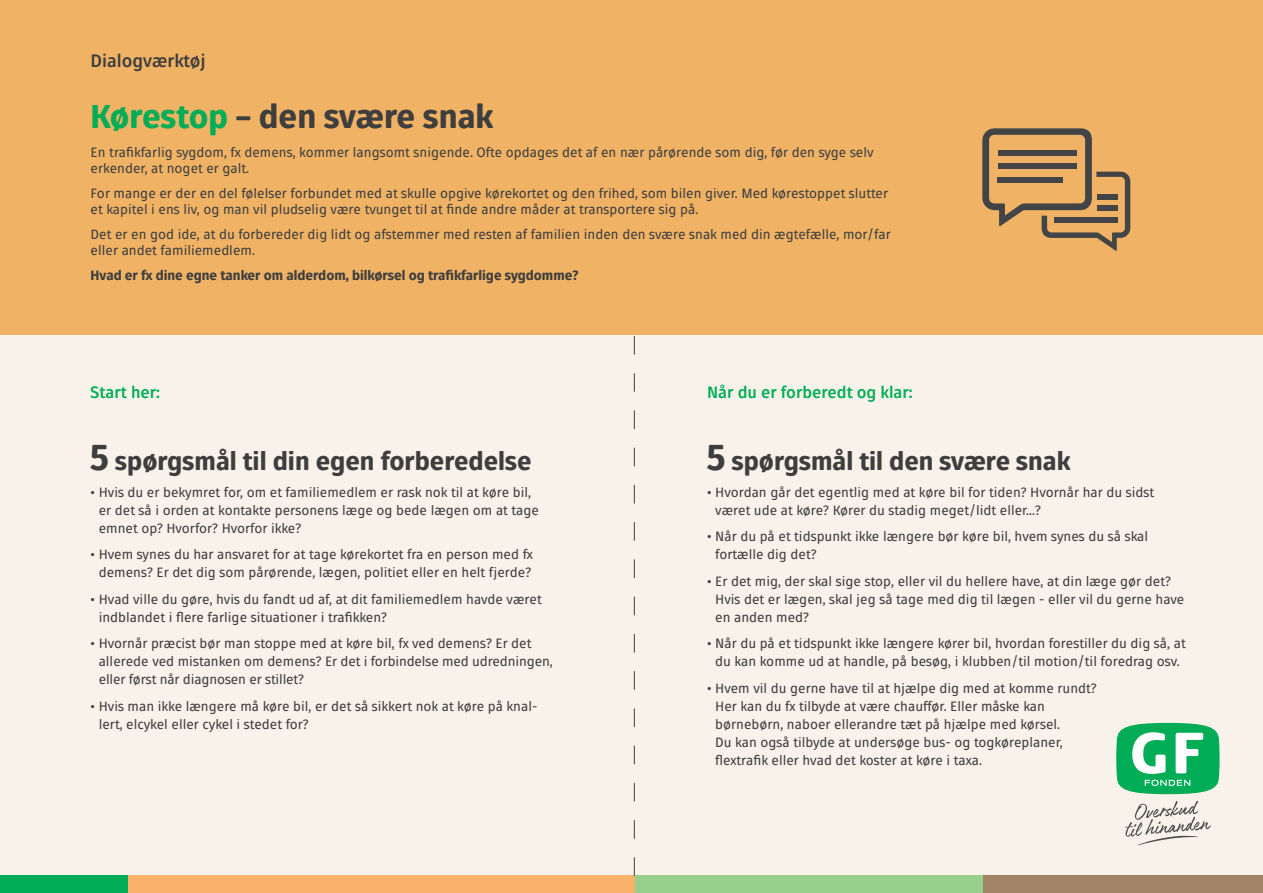
<style>
.page{position:relative;width:1263px;height:893px;background:#fff}
.page>*{position:absolute;margin:0;border:0;box-sizing:border-box;transform-origin:0 0}
.t1{font:800 33px "Fuse V.2 Display";color:#3f3e3e}
.t2{font:800 25.5px "Fuse V.2 Display";color:#3f3e3e}
.t3{font:700 18px "Fuse V.2 Display";color:#3f3e3e}
.t4{font:700 16.5px "Fuse V.2 Display";color:#00ad56}
.t5{font:13.5px/18px "Fuse V.2 Display";color:#3f3e3e}
.t6{font:800 13.5px "Fuse V.2 Display";color:#3f3e3e}
.s1{color:#00ad56}
.s2{font-size:36px}
</style>
<div class="page">
<div style="left:0;top:0;width:1263px;height:336px;background:#f0b366"></div>
<div style="left:0;top:336px;width:1263px;height:557px;background:#f9f2ea"></div>
<svg style="left:1125px;top:801px;width:85px;height:44px"></svg>
<svg style="left:1116px;top:723px;width:103px;height:71px;background:#46c283"></svg>
<div style="left:0;top:876px;width:213px;height:17px;background:#00ad56"></div>
<div style="left:876px;top:876px;width:387px;height:17px;background:#a38367"></div>
<div style="left:128px;top:876px;width:550px;height:17px;background:#fab169"></div>
<div style="left:636px;top:876px;width:347px;height:17px;background:#99cf8c"></div>
<svg style="left:634px;top:336px;width:1px;height:540px"></svg>
<svg style="left:982px;top:128px;width:148px;height:123px"></svg>
<div style="left:998px;top:150px;width:78px;height:5px;background:#424445"></div>
<div style="left:1097px;top:195px;width:20px;height:5px;background:#424445"></div>
<div style="left:1097px;top:206px;width:20px;height:5px;background:#424445"></div>
<div style="left:1054px;top:217px;width:63px;height:5px;background:#424445"></div>
<div style="left:998px;top:164px;width:78px;height:5px;background:#424445"></div>
<div style="left:998px;top:177px;width:65px;height:5px;background:#424445"></div>
<h3 class="t3" style="left:91px;top:50px;width:117px">Dialogværktøj</h3>
<h1 class="t1" style="left:91px;top:95px;width:404px"><span class="s1">Kørestop</span> – den svære snak</h1>
<p class="t5" style="left:91px;top:145px;width:784px;line-height:16.2px">En trafikfarlig sygdom, fx demens, kommer langsomt snigende. Ofte opdages det af en nær pårørende som dig, før den syge selv erkender, at noget er galt.</p>
<p class="t5" style="left:91px;top:185px;width:799px;line-height:16.2px">For mange er der en del følelser forbundet med at skulle opgive kørekortet og den frihed, som bilen giver. Med kørestoppet slutter et kapitel i ens liv, og man vil pludselig være tvunget til at finde andre måder at transportere sig på.</p>
<p class="t5" style="left:91px;top:226px;width:802px;line-height:16.2px">Det er en god ide, at du forbereder dig lidt og afstemmer med resten af familien inden den svære snak med din ægtefælle, mor/far eller andet familiemedlem.</p>
<p class="t6" style="left:91px;top:266px;width:489px">Hvad er fx dine egne tanker om alderdom, bilkørsel og trafikfarlige sygdomme?</p>
<p class="t4" style="left:91px;top:382px;width:71px">Start her:</p>
<h2 class="t2" style="left:91px;top:445px;width:442px"><span class="s2">5</span> spørgsmål til din egen forberedelse</h2>
<p class="t5" style="left:99px;top:483px;width:442px;text-indent:-8px">• Hvis du er bekymret for, om et familiemedlem er rask nok til at køre bil, er det så i orden at kontakte personens læge og bede lægen om at tage emnet op? Hvorfor? Hvorfor ikke?</p>
<p class="t5" style="left:91px;top:546px;width:444px;text-align:center">• Hvem synes du har ansvaret for at tage kørekortet fra en person med fx demens? Er det dig som pårørende, lægen, politiet eller en helt fjerde?</p>
<p class="t5" style="left:99px;top:590px;width:445px;text-indent:-8px">• Hvad ville du gøre, hvis du fandt ud af, at dit familiemedlem havde været indblandet i flere farlige situationer i trafikken?</p>
<p class="t5" style="left:99px;top:635px;width:455px;text-indent:-8px">• Hvornår præcist bør man stoppe med at køre bil, fx ved demens? Er det allerede ved mistanken om demens? Er det i forbindelse med udredningen, eller først når diagnosen er stillet?</p>
<p class="t5" style="left:99px;top:697px;width:440px;text-indent:-8px">• Hvis man ikke længere må køre bil, er det så sikkert nok at køre på knal&shy;lert, elcykel eller cykel i stedet for?</p>
<p class="t4" style="left:707px;top:382px;width:207px">Når du er forberedt og klar:</p>
<h2 class="t2" style="left:707px;top:445px;width:364px"><span class="s2">5</span> spørgsmål til den svære snak</h2>
<p class="t5" style="left:715px;top:483px;width:440px;text-indent:-8px">• Hvordan går det egentlig med at køre bil for tiden? Hvornår har du sidst været ude at køre? Kører du stadig meget/lidt eller...?</p>
<p class="t5" style="left:715px;top:528px;width:434px;text-indent:-8px">• Når du på et tidspunkt ikke længere bør køre bil, hvem synes du så skal fortælle dig det?</p>
<p class="t5" style="left:715px;top:572px;width:471px;text-indent:-8px">• Er det mig, der skal sige stop, eller vil du hellere have, at din læge gør det?<br>Hvis det er lægen, skal jeg så tage med dig til lægen - eller vil du gerne have en anden med?</p>
<p class="t5" style="left:707px;top:635px;width:480px;text-align:center">• Når du på et tidspunkt ikke længere kører bil, hvordan forestiller du dig så, at du kan komme ud at handle, på besøg, i klubben/til motion/til foredrag osv.</p>
<p class="t5" style="left:715px;top:679px;width:383px;text-indent:-8px">• Hvem vil du gerne have til at hjælpe dig med at komme rundt?<br>Her kan du fx tilbyde at være chauffør. Eller måske kan børnebørn, naboer ellerandre tæt på hjælpe med kørsel.<br>Du kan også tilbyde at undersøge bus- og togkøreplaner, flextrafik eller hvad det koster at køre i taxa.</p>
</div>
